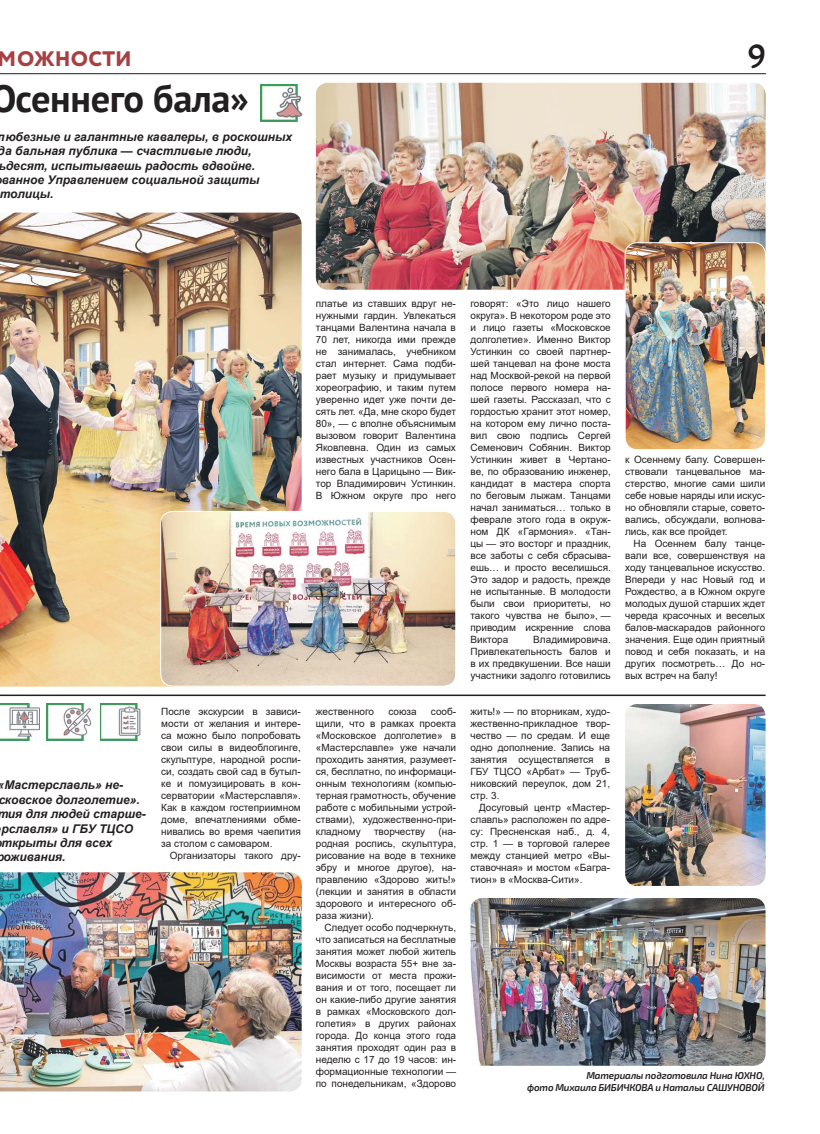
<style>
.page{position:relative;width:820px;height:1134px;background:#fff}
.page>*{position:absolute;margin:0;border:0;box-sizing:border-box;transform-origin:0 0}
.t1{font:700 38px "PT Sans";letter-spacing:-.01em;color:#231f20}
.t2{font:32px "Circe";color:#231f20}
.t3{font:800 21px "Circe";letter-spacing:.01em;color:#a64042}
.t4{font:italic 700 12px "Arial";color:#231f20}
.t5{font:10px/12px "Arial";color:#231f20;text-align:justify}
.t6{font:italic 600 10px/12px "Exo 2";letter-spacing:-.02em;color:#231f20;text-align:right}
</style>
<div class="page">
<hr style="left:0;top:73px;width:765px;height:1px;background:#231f20">
<hr style="left:0;top:694px;width:765px;height:2px;background:#231f20">
<img style="left:0;top:872px;width:301px;height:219px">
<img style="left:470px;top:898px;width:295px;height:168px;border-radius:12px">
<img style="left:0;top:213px;width:301px;height:474px">
<img style="left:161px;top:511px;width:294px;height:175px;border-radius:12px">
<div style="left:160px;top:511px;width:296px;height:176px;border:1px solid #fff;border-radius:12px"></div>
<img style="left:316px;top:83px;width:449px;height:207px;border-radius:12px">
<img style="left:625px;top:243px;width:140px;height:207px;border-radius:12px">
<div style="left:624px;top:242px;width:141px;height:208px;border:1px solid #fff;border-radius:12px"></div>
<img style="left:625px;top:704px;width:140px;height:182px;border-radius:12px">
<img style="left:100px;top:704px;width:41px;height:37px">
<img style="left:46px;top:704px;width:46px;height:37px">
<img style="left:0;top:704px;width:39px;height:37px">
<img style="left:260px;top:84px;width:43px;height:37px">
<h3 class="t3" style="left:-2px;top:46px;width:135px">МОЖНОСТИ</h3>
<h2 class="t2" style="left:747px;top:36px;width:19px">9</h2>
<h1 class="t1" style="left:-10px;top:73px;width:260px">Осеннего бала»</h1>
<p class="t4" style="left:-2px;top:130px;width:295px">любезные и галантные кавалеры, в роскошных</p>
<p class="t4" style="left:-2px;top:144px;width:255px">да бальная публика — счастливые люди,</p>
<p class="t4" style="left:-1px;top:159px;width:258px">ьдесят, испытываешь радость вдвойне.</p>
<p class="t4" style="left:2px;top:173px;width:259px">ванное Управлением социальной защиты</p>
<p class="t4" style="left:0;top:188px;width:55px">толицы.</p>
<p class="t4" style="left:-2px;top:778px;width:127px">«Мастерславль» не-</p>
<p class="t4" style="left:-2px;top:793px;width:143px">сковское долголетие».</p>
<p class="t4" style="left:-3px;top:807px;width:150px">тия для людей старше-</p>
<p class="t4" style="left:2px;top:822px;width:133px">рславля» и ГБУ ТЦСО</p>
<p class="t4" style="left:1px;top:836px;width:112px">ткрыты для всех</p>
<p class="t4" style="left:3px;top:850px;width:64px">оживания.</p>
<p class="t5" style="left:161px;top:705px;width:141px">После экскурсии в зависи&shy;мости от желания и интере&shy;са можно было попробовать свои силы в видеоблогинге, скульптуре, народной роспи&shy;си, создать свой сад в бутыл&shy;ке и помузицировать в кон&shy;серватории «Мастерславля».<br>Как в каждом гостеприимном доме, впечатлениями обме&shy;нивались во время чаепития за столом с самоваром.</p>
<p class="t5" style="left:170px;top:849px;width:132px">Организаторы такого дру-</p>
<p class="t5" style="left:316px;top:297px;width:141px">платье из ставших вдруг не&shy;нужными гардин. Увлекаться танцами Валентина начала в 70 лет, никогда ими прежде не занималась, учебником стал интернет. Сама подби&shy;рает музыку и придумывает хореографию, и таким путем уверенно идет уже почти де&shy;сять лет. «Да, мне скоро будет 80», — с вполне объяснимым вызовом говорит Валентина Яковлевна. Один из самых известных участников Осен&shy;него бала в Царицыно — Вик&shy;тор Владимирович Устинкин.<br>В Южном округе про него</p>
<p class="t5" style="left:470px;top:297px;width:142px">говорят: «Это лицо нашего округа». В некотором роде это и лицо газеты «Московское долголетие». Именно Виктор Устинкин со своей партнер&shy;шей танцевал на фоне моста над Москвой-рекой на первой полосе первого номера на&shy;шей газеты. Рассказал, что с гордостью хранит этот номер, на котором ему лично поста&shy;вил свою подпись Сергей Семенович Собянин. Виктор Устинкин живет в Чертано&shy;ве, по образованию инженер, кандидат в мастера спорта по беговым лыжам. Танцами начал заниматься… только в феврале этого года в окруж&shy;ном ДК «Гармония». «Тан&shy;цы — это восторг и праздник, все заботы с себя сбрасыва&shy;ешь… и просто веселишься.<br>Это задор и радость, прежде не испытанные. В молодости были свои приоритеты, но такого чувства не было», — приводим искренние слова Виктора</p>
<p class="t5" style="left:470px;top:633px;width:142px;text-indent:63px">Владимировича.<br>Привлекательность балов и в их предвкушении. Все наши участники задолго готовились</p>
<p class="t5" style="left:625px;top:453px;width:142px">к Осеннему балу. Совершен&shy;ствовали танцевальное ма&shy;стерство, многие сами шили себе новые наряды или искус&shy;но обновляли старые, совето&shy;вались, обсуждали, волнова&shy;лись, как все пройдет.</p>
<p class="t5" style="left:625px;top:537px;width:142px;text-indent:9px">На Осеннем балу танце&shy;вали все, совершенствуя на ходу танцевальное искусство.<br>Впереди у нас Новый год и Рождество, а в Южном округе молодых душой старших ждет череда красочных и веселых балов-маскарадов районного значения. Еще один приятный повод и себя показать, и на других посмотреть… До но&shy;вых встреч на балу!</p>
<p class="t5" style="left:316px;top:705px;width:142px;text-indent:115px">сооб&shy;щили, что в рамках проекта «Московское долголетие» в «Мастерславле» уже начали проходить занятия, разумеет&shy;ся, бесплатно, по информаци&shy;онным технологиям (компью&shy;терная грамотность, обучение работе с мобильными устрой&shy;ствами), художественно-при&shy;кладному</p>
<p class="t5" style="left:316px;top:705px;width:60px">жественного</p>
<p class="t5" style="left:388px;top:705px;width:30px">союза</p>
<p class="t5" style="left:316px;top:825px;width:142px;text-indent:123px">(на&shy;родная роспись, скульптура, рисование на воде в технике эбру и многое другое), на&shy;правлению «Здорово жить!» (лекции и занятия в области здорового и интересного об&shy;раза жизни).</p>
<p class="t5" style="left:316px;top:921px;width:142px;text-indent:9px">Следует особо подчеркнуть, что записаться на бесплатные занятия может любой житель Москвы возраста 55+ вне за&shy;висимости от места прожи&shy;вания и от того, посещает ли он какие-либо другие занятия в рамках «Московского дол&shy;голетия» в других районах города. До конца этого года занятия проходят один раз в неделю с 17 до 19 часов: ин&shy;формационные технологии — по понедельникам, «Здорово</p>
<p class="t5" style="left:374px;top:825px;width:53px">творчеству</p>
<p class="t5" style="left:470px;top:705px;width:141px">жить!» — по вторникам, худо&shy;жественно-прикладное твор&shy;чество — по средам. И еще одно дополнение. Запись на занятия осуществляется в ГБУ ТЦСО «Арбат» — Труб&shy;никовский переулок, дом 21, стр. 3.</p>
<p class="t5" style="left:470px;top:801px;width:141px;text-indent:9px">Досуговый центр «Мастер&shy;славль» расположен по адре&shy;су: Пресненская наб., д. 4, стр. 1 — в торговой галерее между станцией метро «Вы&shy;ставочная» и мостом «Багра&shy;тион» в «Москва-Сити».</p>
<p class="t6" style="left:527px;top:1070px;width:239px">Материалы подготовила Нина ЮХНО,<br>фото Михаила БИБИЧКОВА и Натальи САШУНОВОЙ</p>
</div>
